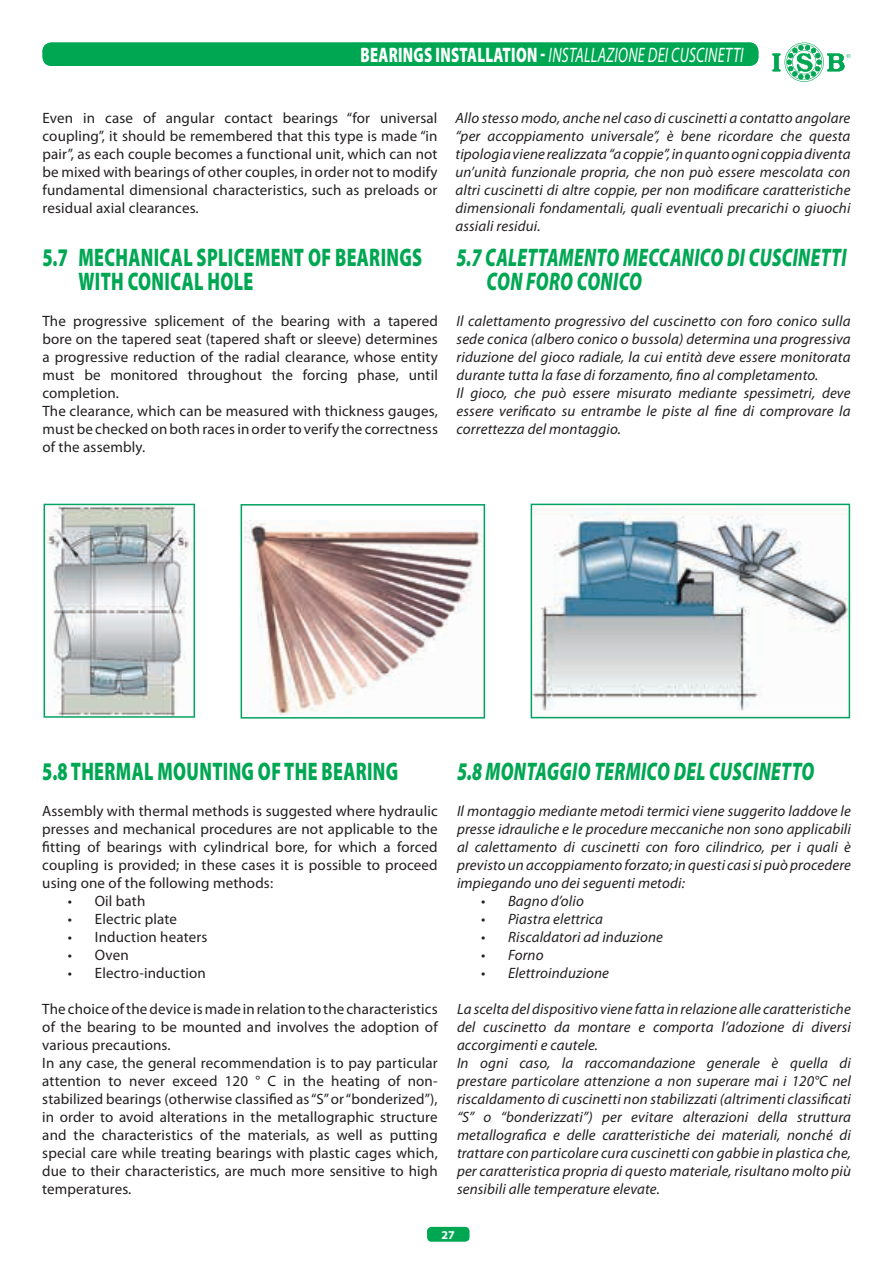
<style>
.page{position:relative;width:893px;height:1263px;background:#fff}
.page>*{position:absolute;margin:0;border:0;box-sizing:border-box;transform-origin:0 0}
.t1{font:italic 900 25.5px/24px "Myriad Pro";letter-spacing:.02em;color:#00a753;scale:.7 1}
.t2{font:900 25.5px/24px "Myriad Pro";letter-spacing:.02em;color:#00a753;scale:.7 1}
.t3{font:italic 21px "Myriad Pro";letter-spacing:.02em;color:#fff;scale:.7 1}
.t4{font:italic 15px/18px "Myriad Pro";letter-spacing:.01em;color:#231f20;text-align:justify}
.t5{font:15px/18px "Myriad Pro";letter-spacing:.01em;color:#231f20;text-align:justify}
.t6{font:700 12px "Myriad Pro";color:#fff}
.s1{font-weight:900;font-style:normal}
</style>
<div class="page">
<svg style="left:772px;top:43px;width:78px;height:39px"></svg>
<div style="left:427px;top:1227px;width:43px;height:15px;background:#00a753;border-radius:4px"></div>
<div style="left:43px;top:43px;width:715px;height:23px;background:#00a753;border-radius:9px"></div>
<svg style="left:531px;top:504px;width:319px;height:214px"></svg>
<svg style="left:241px;top:504px;width:244px;height:214px"></svg>
<svg style="left:44px;top:504px;width:151px;height:214px"></svg>
<h2 class="t3" style="left:361px;top:44px;width:549px"><span class="s1">BEARINGS INSTALLATION -</span> INSTALLAZIONE DEI CUSCINETTI</h2>
<p class="t5" style="left:43px;top:108px;width:396px">Even in case of angular contact bearings “for universal coupling”, it should be remembered that this type is made “in pair”, as each couple becomes a functional unit, which can not be mixed with bearings of other couples, in order not to modify fundamental dimensional characteristics, such as preloads or residual axial clearances.</p>
<p class="t4" style="left:455px;top:109px;width:396px">Allo stesso modo, anche nel caso di cuscinetti a contatto angolare “per accoppiamento universale”, è bene ricordare che questa tipologia viene realizzata “a coppie”, in quanto ogni coppia diventa un’unità funzionale propria, che non può essere mescolata con altri cuscinetti di altre coppie, per non modificare caratteristiche dimensionali fondamentali, quali eventuali precarichi o giuochi assiali residui.</p>
<h1 class="t1" style="left:487px;top:246px;width:516px;text-indent:-30px">5.7 CALETTAMENTO MECCANICO DI CUSCINETTI<br>CON FORO CONICO</h1>
<p class="t4" style="left:457px;top:312px;width:395px;text-align:left">Il calettamento progressivo del cuscinetto con foro conico sulla sede conica (albero conico o bussola) determina una progressiva riduzione del gioco radiale, la cui entità deve essere monitorata durante tutta la fase di forzamento, fino al completamento.<br>Il gioco, che può essere misurato mediante spessimetri, deve essere verificato su entrambe le piste al fine di comprovare la correttezza del montaggio.</p>
<h1 class="t2" style="left:78px;top:246px;width:493px;text-indent:-36px">5.7 MECHANICAL SPLICEMENT OF BEARINGS<br>WITH CONICAL HOLE</h1>
<p class="t5" style="left:42px;top:312px;width:397px;text-align:left">The progressive splicement of the bearing with a tapered bore on the tapered seat (tapered shaft or sleeve) determines a progressive reduction of the radial clearance, whose entity must be monitored throughout the forcing phase, until completion.<br>The clearance, which can be measured with thickness gauges, must be checked on both races in order to verify the correctness of the assembly.</p>
<h1 class="t2" style="left:42px;top:760px;width:510px">5.8 THERMAL MOUNTING OF THE BEARING</h1>
<p class="t5" style="left:42px;top:802px;width:397px">Assembly with thermal methods is suggested where hydraulic presses and mechanical procedures are not applicable to the fitting of bearings with cylindrical bore, for which a forced coupling is provided; in these cases it is possible to proceed using one of the following methods:</p>
<p class="t5" style="left:68px;top:892px;width:79px">• Oil bath</p>
<p class="t5" style="left:68px;top:910px;width:111px">• Electric plate</p>
<p class="t5" style="left:68px;top:928px;width:141px">• Induction heaters</p>
<p class="t5" style="left:68px;top:946px;width:62px">• Oven</p>
<p class="t5" style="left:68px;top:964px;width:140px">• Electro-induction</p>
<p class="t5" style="left:42px;top:1000px;width:397px;text-align:left">The choice of the device is made in relation to the characteristics of the bearing to be mounted and involves the adoption of various precautions.<br>In any case, the general recommendation is to pay particular attention to never exceed 120 ° C in the heating of non&shy;stabilized bearings (otherwise classified as “S” or “bonderized”), in order to avoid alterations in the metallographic structure and the characteristics of the materials, as well as putting special care while treating bearings with plastic cages which, due to their characteristics, are much more sensitive to high temperatures.</p>
<h1 class="t1" style="left:457px;top:760px;width:512px">5.8 MONTAGGIO TERMICO DEL CUSCINETTO</h1>
<p class="t4" style="left:457px;top:802px;width:395px">Il montaggio mediante metodi termici viene suggerito laddove le presse idrauliche e le procedure meccaniche non sono applicabili al calettamento di cuscinetti con foro cilindrico, per i quali è previsto un accoppiamento forzato; in questi casi si può procedere impiegando uno dei seguenti metodi:</p>
<p class="t4" style="left:481px;top:892px;width:104px">• Bagno d’olio</p>
<p class="t4" style="left:481px;top:910px;width:124px">• Piastra elettrica</p>
<p class="t4" style="left:481px;top:928px;width:184px">• Riscaldatori ad induzione</p>
<p class="t4" style="left:481px;top:946px;width:64px">• Forno</p>
<p class="t4" style="left:481px;top:964px;width:129px">• Elettroinduzione</p>
<p class="t4" style="left:457px;top:1000px;width:395px;text-align:left">La scelta del dispositivo viene fatta in relazione alle caratteristiche del cuscinetto da montare e comporta l’adozione di diversi accorgimenti e cautele.<br>In ogni caso, la raccomandazione generale è quella di prestare particolare attenzione a non superare mai i 120°C nel riscaldamento di cuscinetti non stabilizzati (altrimenti classificati “S” o “bonderizzati”) per evitare alterazioni della struttura metallografica e delle caratteristiche dei materiali, nonché di trattare con particolare cura cuscinetti con gabbie in plastica che, per caratteristica propria di questo materiale, risultano molto più sensibili alle temperature elevate.</p>
<p class="t6" style="left:442px;top:1227px;width:15px">27</p>
</div>
